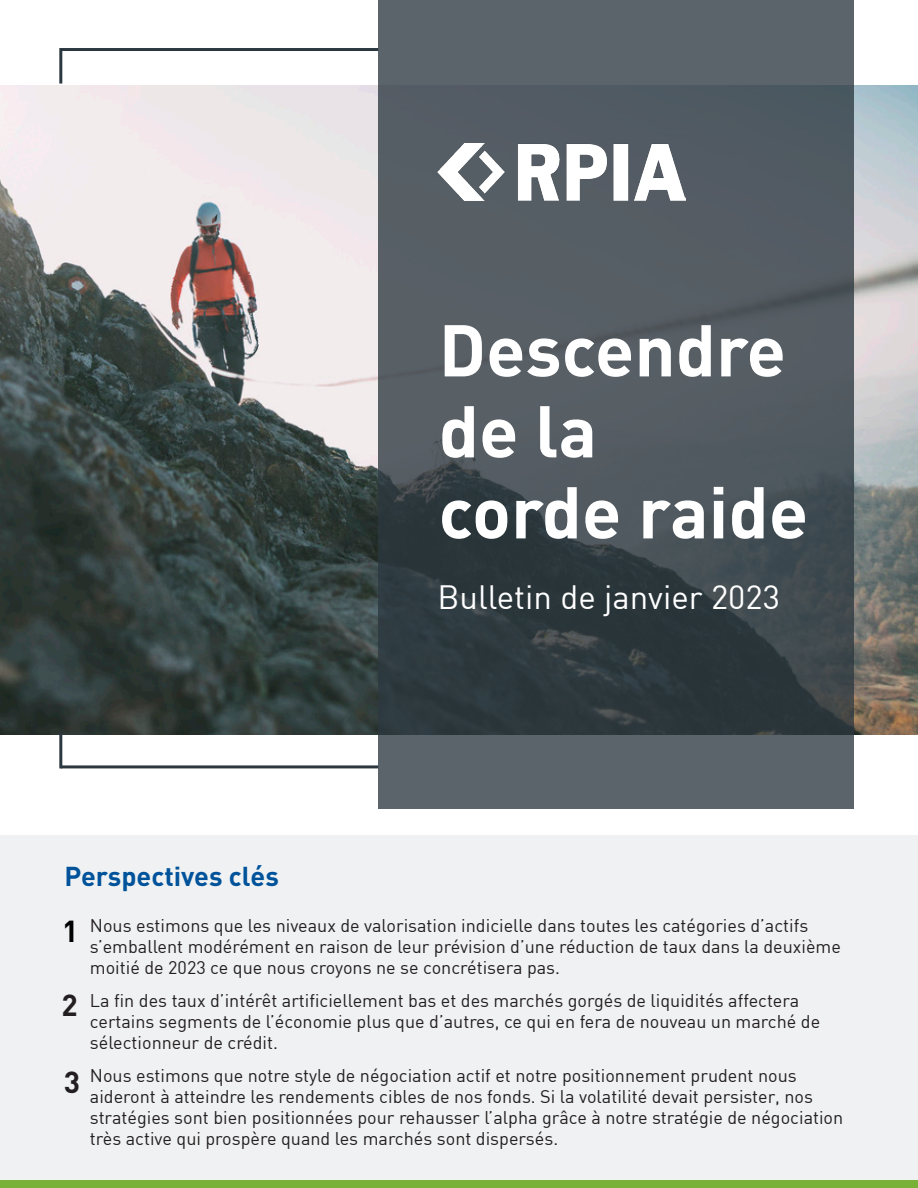
<style>
.page{position:relative;width:918px;height:1188px;background:#fff}
.page>*{position:absolute;margin:0;border:0;box-sizing:border-box;transform-origin:0 0}
.TOC_Body{font:700 72px/81px "DIN";color:#fff}
.TOC_Body-2{font:33px "DIN";color:#fff}
.TOC_Body-3{font:700 30px "DIN";color:#231f20}
.TOC_Body-4{font:700 30px "DIN";color:#000}
.TOC_Body-5{font:700 27px "DIN";color:#00539b}
.TOC_Body-6{font:18px/21px "DIN";color:#231f20}
</style>
<div class="page">
<img style="left:0;top:85px;width:918px;height:649px">
<svg style="left:378px;top:0;width:476px;height:809px;background:#4b545a"></svg>
<hr style="left:61px;top:765px;width:317px;height:3px;background:#2c3840">
<hr style="left:59px;top:48px;width:3px;height:36px;background:#2c3840">
<hr style="left:59px;top:733px;width:3px;height:35px;background:#2c3840">
<hr style="left:61px;top:48px;width:317px;height:3px;background:#2c3840">
<img style="left:437px;top:143px;width:249px;height:57px">
<div style="left:0;top:835px;width:918px;height:347px;background:#f0f1f2"></div>
<div style="left:0;top:1180px;width:918px;height:8px;background:#7ab138"></div>
<p class="TOC_Body" style="left:439px;top:307px;width:349px">Descendre de la</p>
<p class="TOC_Body" style="left:439px;top:469px;width:371px">corde raide</p>
<p class="TOC_Body-2" style="left:437px;top:577px;width:344px">Bulletin de janvier 2023</p>
<p class="TOC_Body-5" style="left:64px;top:858px;width:216px">Perspectives clés</p>
<p class="TOC_Body-6" style="left:90px;top:914px;width:753px">Nous estimons que les niveaux de valorisation indicielle dans toutes les catégories d’actifs s’emballent modérément en raison de leur prévision d’une réduction de taux dans la deuxième moitié de 2023 ce que nous croyons ne se concrétisera pas.</p>
<p class="TOC_Body-6" style="left:90px;top:989px;width:732px">La fin des taux d’intérêt artificiellement bas et des marchés gorgés de liquidités affectera certains segments de l’économie plus que d’autres, ce qui en fera de nouveau un marché de sélectionneur de crédit.</p>
<p class="TOC_Body-6" style="left:90px;top:1064px;width:755px">Nous estimons que notre style de négociation actif et notre positionnement prudent nous aideront à atteindre les rendements cibles de nos fonds. Si la volatilité devait persister, nos stratégies sont bien positionnées pour rehausser l’alpha grâce à notre stratégie de négociation très active qui prospère quand les marchés sont dispersés.</p>
<p class="TOC_Body-4" style="left:62px;top:912px;width:18px">1</p>
<p class="TOC_Body-3" style="left:62px;top:985px;width:18px">2</p>
<p class="TOC_Body-3" style="left:64px;top:1062px;width:18px">3</p>
</div>
